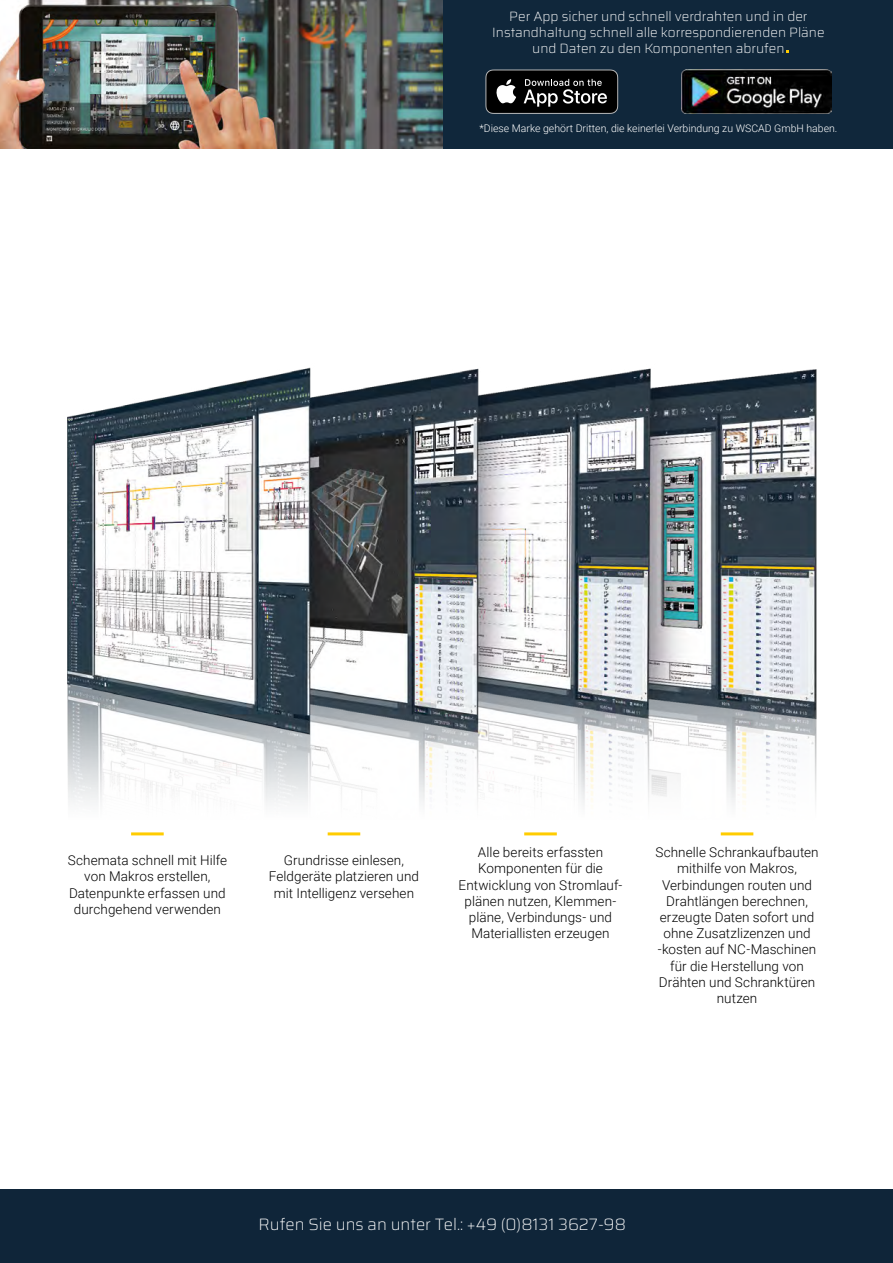
<style>
.page{position:relative;width:893px;height:1263px;background:#fff}
.page>*{position:absolute;margin:0;border:0;box-sizing:border-box;transform-origin:0 0}
.t1{font:200 16.5px "Saira";color:#fff}
.t2{font:300 13.5px/16.2px "Roboto";letter-spacing:.005em;color:#000;text-align:center}
.t3{font:200 13.5px/16.2px "Saira";color:#fff;text-align:center}
.t4{font:300 10.5px "Roboto";color:#fff}
</style>
<div class="page">
<div style="left:0;top:1190px;width:893px;height:73px;background:#0f2539"></div>
<div style="left:437px;top:0;width:456px;height:149px;background:#10273b"></div>
<img style="left:0;top:0;width:442px;height:149px">
<img style="left:67px;top:367px;width:750px;height:469px">
<hr style="left:131px;top:832px;width:33px;height:3px;background:#fc0">
<hr style="left:328px;top:832px;width:32px;height:3px;background:#fc0">
<hr style="left:524px;top:832px;width:33px;height:3px;background:#fc0">
<hr style="left:721px;top:832px;width:32px;height:3px;background:#fc0">
<svg style="left:485px;top:70px;width:133px;height:44px;background:#2f2f2f"></svg>
<img style="left:682px;top:70px;width:149px;height:44px">
<p class="t3" style="left:492px;top:8px;width:334px">Per App sicher und schnell verdrahten und in der<br>Instandhaltung schnell alle korrespondierenden Pläne und Daten zu den Komponenten abrufen</p>
<p class="t4" style="left:479px;top:120px;width:359px">*Diese Marke gehört Dritten, die keinerlei Verbindung zu WSCAD GmbH haben.</p>
<p class="t2" style="left:68px;top:852px;width:161px">Schemata schnell mit Hilfe von Makros erstellen,<br>Datenpunkte erfassen und durchgehend verwenden</p>
<p class="t2" style="left:269px;top:852px;width:152px">Grundrisse einlesen,<br>Feldgeräte platzieren und mit Intelligenz versehen</p>
<p class="t2" style="left:459px;top:844px;width:165px">Alle bereits erfassten<br>Komponenten für die<br>Entwicklung von Stromlauf&shy;plänen nutzen, Klemmen&shy;pläne, Verbindungs- und<br>Materiallisten erzeugen</p>
<p class="t2" style="left:655px;top:844px;width:165px">Schnelle Schrankaufbauten mithilfe von Makros,<br>Verbindungen routen und<br>Drahtlängen berechnen, erzeugte Daten sofort und ohne Zusatzlizenzen und -kosten auf NC-Maschinen für die Herstellung von<br>Drähten und Schranktüren nutzen</p>
<p class="t1" style="left:259px;top:1212px;width:369px">Rufen Sie uns an unter Tel.: +49 (0)8131 3627-98</p>
</div>
